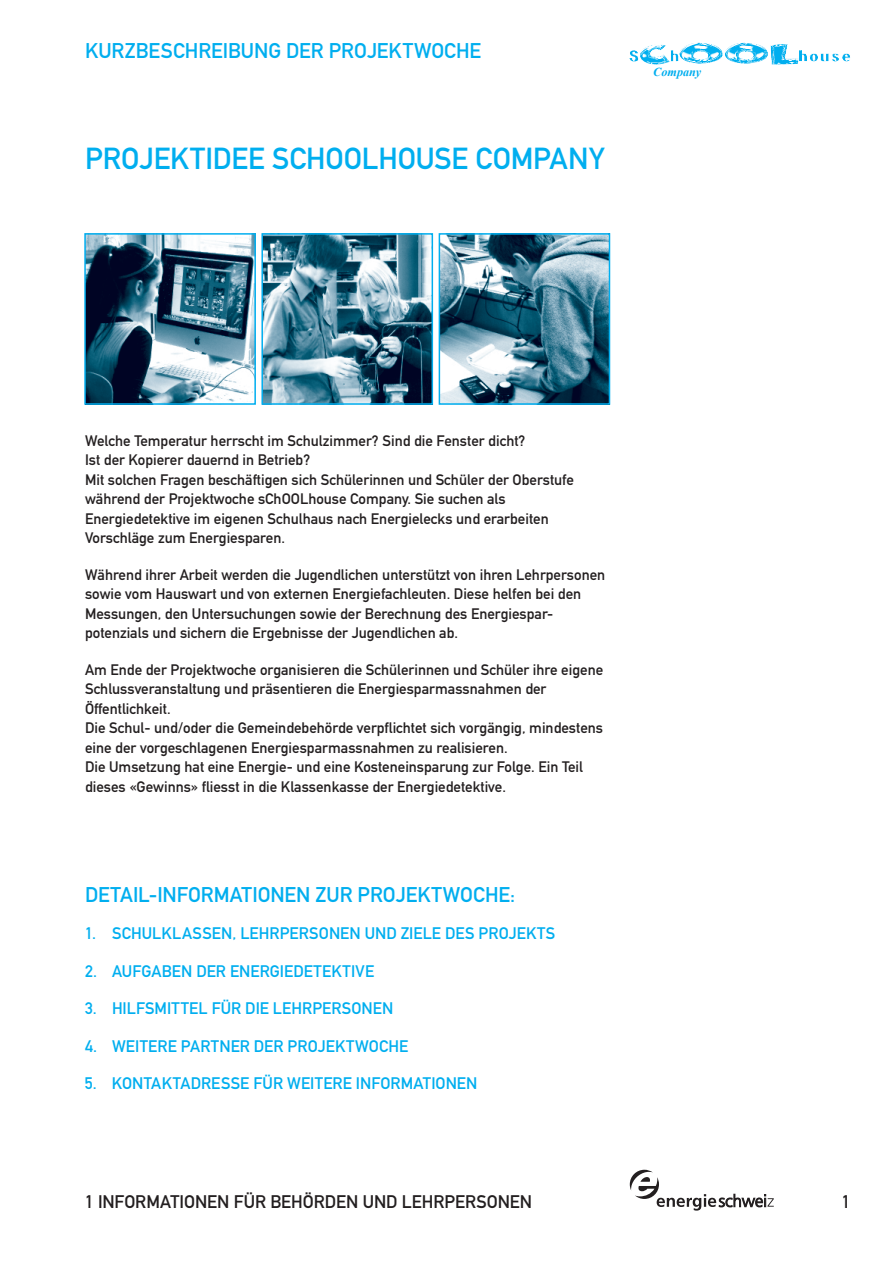
<style>
.page{position:relative;width:893px;height:1263px;background:#fff}
.page>*{position:absolute;margin:0;border:0;box-sizing:border-box;transform-origin:0 0}
.t1{font:30px "DIN Mittelschrift";color:#00aeef}
.t2{font:21px "DIN Mittelschrift";color:#00aeef}
.t3{font:18px "DIN Mittelschrift";letter-spacing:-.005em;color:#231f20}
.t4{font:16.5px "DIN Mittelschrift";letter-spacing:.01em;color:#00aeef}
.t5{font:15px/19.5px "DIN Mittelschrift";color:#231f20}
.t6{font:italic 700 12.15px "Times New Roman";color:#00aeef}
.s1{font-style:inherit}
</style>
<div class="page">
<svg style="left:630px;top:1170px;width:144px;height:40px"></svg>
<img style="left:629px;top:43px;width:221px;height:22px">
<img style="left:264px;top:236px;width:166px;height:166px">
<div style="left:261px;top:233px;width:172px;height:172px;border:2px solid #00aeef"></div>
<img style="left:442px;top:236px;width:165px;height:166px">
<div style="left:439px;top:233px;width:171px;height:172px;border:2px solid #00aeef"></div>
<img style="left:87px;top:236px;width:166px;height:166px">
<div style="left:84px;top:233px;width:172px;height:172px;border:2px solid #00aeef"></div>
<h2 class="t2" style="left:85px;top:39px;width:398px">kurzbeschreibung der projektwoche</h2>
<h1 class="t1" style="left:85px;top:140px;width:295px">Projektidee <span class="s1">S</span>cHoolHOUSE</h1>
<h1 class="t1" style="left:475px;top:140px;width:37px">cOMPAN</h1>
<h1 class="t1" style="left:589px;top:140px;width:16px">Y</h1>
<p class="t6" style="left:653px;top:63px;width:50px">Company</p>
<p class="t5" style="left:85px;top:431px;width:490px">Welche Temperatur herrscht im Schulzimmer? Sind die Fenster dicht?<br>Ist der Kopierer dauernd in Betrieb?<br>Mit solchen Fragen beschäftigen sich Schülerinnen und Schüler der Oberstufe während der Projektwoche sChOO Lhouse Company. Sie suchen als Energiedetektive im eigenen Schulhaus nach Energielecks und erarbeiten Vorschläge zum Energiesparen.</p>
<p class="t5" style="left:85px;top:565px;width:522px">Während ihrer Arbeit werden die Jugendlichen unterstützt von ihren Lehrpersonen sowie vom Hauswart und von externen Energiefachleuten. Diese helfen bei den Messungen, den Untersuchungen sowie der Berechnung des Energiespar&shy;potenzials und sichern die Ergebnisse der Jugendlichen ab.</p>
<p class="t5" style="left:85px;top:660px;width:520px">Am Ende der Projektwoche organisieren die Schülerinnen und Schüler ihre eigene Schlussveranstaltung und präsentieren die Energiesparmassnahmen der Öffentlichkeit.<br>Die Schul- und/oder die Gemeindebehörde verpflichtet sich vorgängig, mindestens eine der vorgeschlagenen Energiesparmassnahmen zu realisieren.<br>Die Umsetzung hat eine Energie- und eine Kosteneinsparung zur Folge. Ein Teil dieses «Gewinns» fliesst in die Klassenkasse der Energiedetektive.</p>
<h2 class="t2" style="left:85px;top:882px;width:432px">Detail-Informationen zur Projektwoche:</h2>
<p class="t4" style="left:85px;top:924px;width:472px">1. Schulklassen, Lehrpersonen und Ziele des Projekts</p>
<p class="t4" style="left:85px;top:961px;width:291px">2. Aufgaben der Energiedetektive</p>
<p class="t4" style="left:85px;top:999px;width:310px">3. Hilfsmittel für die Lehrpersonen</p>
<p class="t4" style="left:85px;top:1036px;width:325px">4. Weitere Partner der Projektwoche</p>
<p class="t4" style="left:85px;top:1074px;width:394px">5. Kontaktadresse für weitere informationen</p>
<p class="t3" style="left:85px;top:1191px;width:449px">1 Informationen für behörden und Lehrpersonen</p>
<p class="t3" style="left:842px;top:1191px;width:10px">1</p>
</div>
